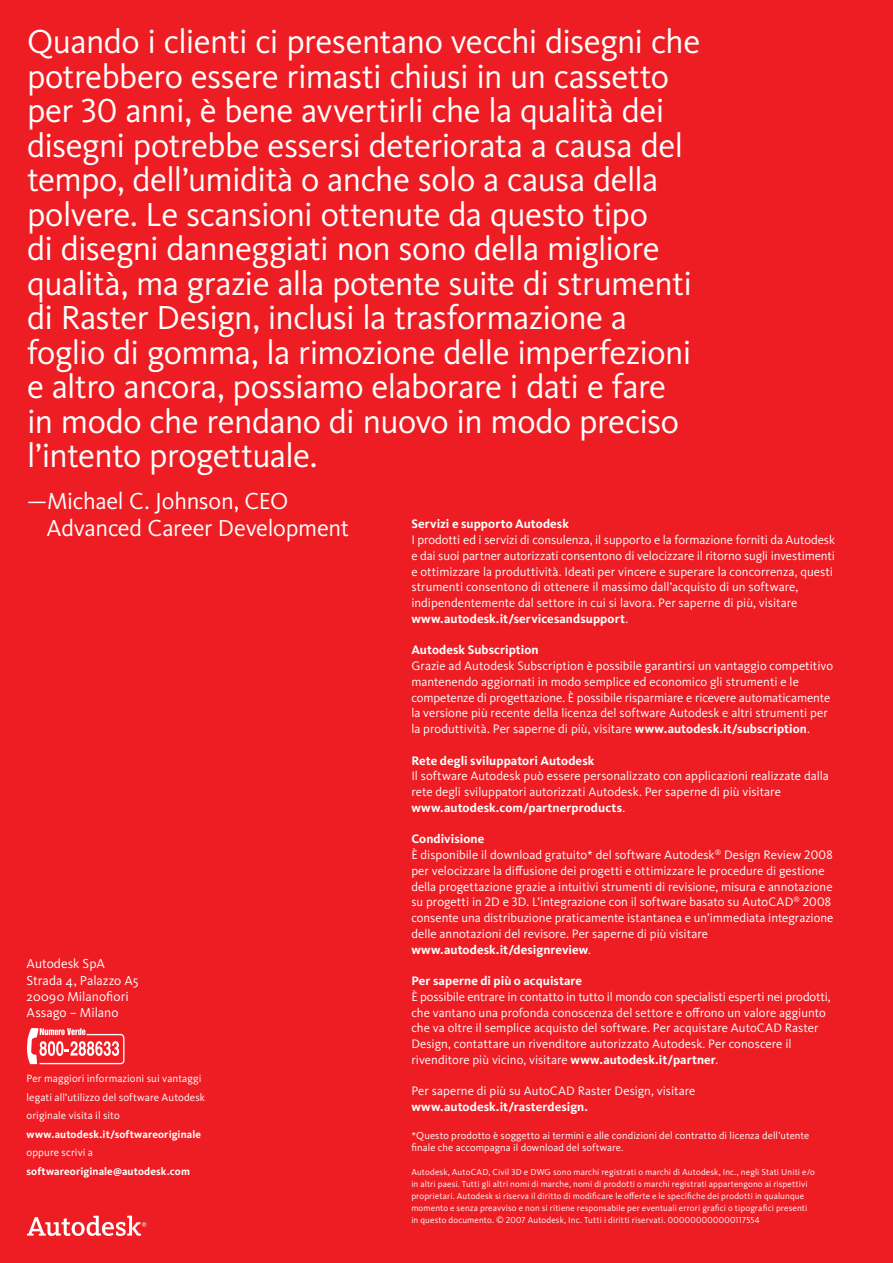
<style>
.page{position:relative;width:893px;height:1263px;background:#ee1d23}
.page>*{position:absolute;margin:0;border:0;box-sizing:border-box;transform-origin:0 0}
.t1{font:34.5px/34.5px "Kievit Pro";letter-spacing:-.02em;color:#fff}
.t2{font:24px/27px "Kievit Pro";letter-spacing:-.01em;color:#fff}
.t3{font:13.5px/16.2px "Kievit Pro";color:#fff}
.t4{font:12.75px/15.8px "Kievit Pro";color:#fff}
.t5{font:700 12.75px "Kievit Pro";letter-spacing:.005em;color:#fff}
.t6{font:10.8px/18.5px "Kievit Pro";letter-spacing:.005em;color:#fff}
.t7{font:700 10.8px "Kievit Pro";letter-spacing:.01em;color:#fff}
.t8{font:10.5px/12px "Kievit Pro";letter-spacing:.01em;color:#fff}
.t9{font:9px/12px "Kievit Pro";letter-spacing:.015em;color:#fff}
.s1{font-weight:700}
</style>
<div class="page">
<svg style="left:27px;top:1215px;width:119px;height:21px"></svg>
<svg style="left:27px;top:1028px;width:97px;height:36px"></svg>
<p class="t1" style="left:27px;top:24px;width:675px">Quando i clienti ci presentano vecchi disegni che potrebbero essere rimasti chiusi in un cassetto per 30 anni, è bene avvertirli che la qualità dei disegni potrebbe essersi deteriorata a causa del tempo, dell’umidità o anche solo a causa della polvere. Le scansioni ottenute da questo tipo<br>di disegni danneggiati non sono della migliore qualità, ma grazie alla potente suite di strumenti di Raster Design, inclusi la trasformazione a foglio di gomma, la rimozione delle imperfezioni e altro ancora, possiamo elaborare i dati e fare in modo che rendano di nuovo in modo preciso l’intento progettuale.</p>
<h2 class="t2" style="left:46px;top:487px;width:304px;text-indent:-20px">—Michael C. Johnson, CEO<br>Advanced Career Development</h2>
<p class="t5" style="left:411px;top:516px;width:159px">Servizi e supporto Autodesk</p>
<p class="t4" style="left:411px;top:532px;width:425px">I prodotti ed i servizi di consulenza, il supporto e la formazione forniti da Autodesk e dai suoi partner autorizzati consentono di velocizzare il ritorno sugli investimenti e ottimizzare la produttività. Ideati per vincere e superare la concorrenza, questi strumenti consentono di ottenere il massimo dall’acquisto di un software, indipendentemente dal settore in cui si lavora. Per saperne di più, visitare <span class="s1">www.autodesk.it/servicesandsupport</span>.</p>
<p class="t5" style="left:411px;top:642px;width:129px">Autodesk Subscription</p>
<p class="t4" style="left:411px;top:658px;width:423px">Grazie ad Autodesk Subscription è possibile garantirsi un vantaggio competitivo mantenendo aggiornati in modo semplice ed economico gli strumenti e le competenze di progettazione. È possibile risparmiare e ricevere automaticamente la versione più recente della licenza del software Autodesk e altri strumenti per la produttività. Per saperne di più, visitare <span class="s1">www.autodesk.it/subscription</span>.</p>
<p class="t5" style="left:411px;top:753px;width:185px">Rete degli sviluppatori Autodesk</p>
<p class="t4" style="left:411px;top:768px;width:419px">Il software Autodesk può essere personalizzato con applicazioni realizzate dalla rete degli sviluppatori autorizzati Autodesk. Per saperne di più visitare <span class="s1">www.autodesk.com/partnerproducts</span>.</p>
<p class="t4" style="left:411px;top:831px;width:424px"><span class="s1">Condivisione<br></span>È disponibile il download gratuito* del software Autodesk<sup>®</sup> Design Review 2008 per velocizzare la diffusione dei progetti e ottimizzare le procedure di gestione della progettazione grazie a intuitivi strumenti di revisione, misura e annotazione su progetti in 2D e 3D. L’integrazione con il software basato su AutoCAD<sup>®</sup> 2008 consente una distribuzione praticamente istantanea e un’immediata integrazione delle annotazioni del revisore. Per saperne di più visitare <span class="s1">www.autodesk.it/designreview</span>.</p>
<p class="t5" style="left:411px;top:973px;width:172px">Per saperne di più o acquistare</p>
<p class="t4" style="left:411px;top:989px;width:421px">È possibile entrare in contatto in tutto il mondo con specialisti esperti nei prodotti, che vantano una profonda conoscenza del settore e offrono un valore aggiunto che va oltre il semplice acquisto del software. Per acquistare AutoCAD Raster Design, contattare un rivenditore autorizzato Autodesk. Per conoscere il rivenditore più vicino, visitare <span class="s1">www.autodesk.it/partner</span>.</p>
<p class="t4" style="left:411px;top:1083px;width:286px">Per saperne di più su AutoCAD Raster Design, visitare</p>
<p class="t5" style="left:411px;top:1099px;width:178px">www.autodesk.it/rasterdesign.</p>
<p class="t8" style="left:411px;top:1129px;width:400px">*Questo prodotto è soggetto ai termini e alle condizioni del contratto di licenza dell’utente finale che accompagna il download del software.</p>
<p class="t9" style="left:411px;top:1166px;width:405px">Autodesk, AutoCAD, Civil 3D e DWG sono marchi registrati o marchi di Autodesk, Inc., negli Stati Uniti e/o in altri paesi. Tutti gli altri nomi di marche, nomi di prodotti o marchi registrati appartengono ai rispettivi proprietari. Autodesk si riserva il diritto di modificare le offerte e le specifiche dei prodotti in qualunque momento e senza preavviso e non si ritiene responsabile per eventuali errori grafici o tipografici presenti in questo documento. © 2007 Autodesk, Inc. Tutti i diritti riservati. 000000000000117554</p>
<p class="t3" style="left:27px;top:956px;width:114px">Autodesk SpA<br>Strada 4, Palazzo A5<br>20090 Milanofiori<br>Assago – Milano</p>
<p class="t6" style="left:27px;top:1069px;width:180px">Per maggiori informazioni sui vantaggi legati all’utilizzo del software Autodesk originale visita il sito</p>
<p class="t7" style="left:27px;top:1127px;width:176px">www.autodesk.it/softwareoriginale</p>
<p class="t6" style="left:27px;top:1143px;width:68px">oppure scrivi a</p>
<p class="t7" style="left:27px;top:1164px;width:165px">softwareoriginale@autodesk.com</p>
</div>
